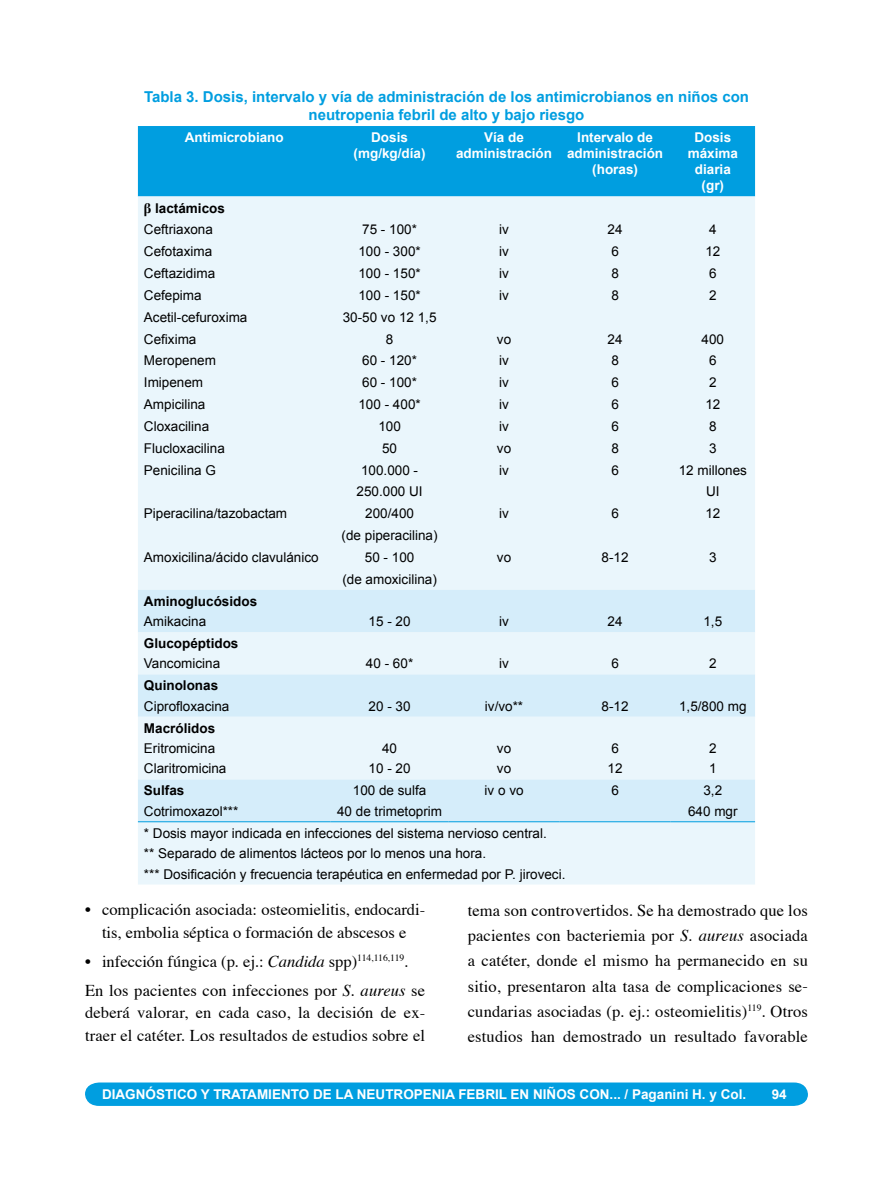
<style>
.page{position:relative;width:893px;height:1191px;background:#fff}
.page>*{position:absolute;margin:0;border:0;box-sizing:border-box;transform-origin:0 0}
.t1{font:16.5px/25.3px "Times";letter-spacing:.01em;color:#000}
.t2{font:700 15px/18px "Arial";color:#009ee0;text-align:center}
.t3{font:13.5px/20.4px "Arial";color:#000}
.t4{font:700 13.5px/16.2px "Arial";color:#fff;text-align:center}
.t5{font:700 13.5px "Arial";color:#000}
.s1{font-family:"Times";font-weight:700}
.s2{font-weight:700}
.s3{font-style:italic}
</style>
<div class="page">
<svg style="left:85px;top:1082px;width:723px;height:24px;background:#08a1e0"></svg>
<div style="left:138px;top:126px;width:617px;height:70px;background:#009ee0"></div>
<div style="left:138px;top:196px;width:617px;height:688px;background:#eaf6fc"></div>
<svg style="left:138px;top:590px;width:617px;height:231px;background:#def1fa"></svg>
<hr style="left:138px;top:821px;width:193px;height:1px;background:#009ee0">
<hr style="left:331px;top:821px;width:118px;height:1px;background:#009ee0">
<hr style="left:449px;top:821px;width:111px;height:1px;background:#009ee0">
<hr style="left:560px;top:821px;width:111px;height:1px;background:#009ee0">
<hr style="left:671px;top:821px;width:84px;height:1px;background:#009ee0">
<p class="t2" style="left:144px;top:88px;width:606px">Tabla 3. Dosis, intervalo y vía de administración de los antimicrobianos en niños con neutropenia febril de alto y bajo riesgo</p>
<p class="t4" style="left:185px;top:129px;width:101px">Antimicrobiano</p>
<p class="t4" style="left:354px;top:129px;width:74px">Dosis (mg/kg/día)</p>
<p class="t4" style="left:456px;top:129px;width:98px">Vía de administración</p>
<p class="t4" style="left:567px;top:129px;width:98px">Intervalo de administración (horas)</p>
<p class="t4" style="left:688px;top:129px;width:52px">Dosis máxima diaria (gr)</p>
<p class="t3" style="left:144px;top:197px;width:83px;line-height:21.9px"><span class="s1">β</span> <span class="s2">lactámicos<br></span>Ceftriaxona</p>
<p class="t3" style="left:362px;top:219px;width:56px">75 - 100*</p>
<p class="t3" style="left:499px;top:219px;width:11px">iv</p>
<p class="t3" style="left:608px;top:219px;width:17px">24</p>
<p class="t3" style="left:709px;top:219px;width:9px">4</p>
<p class="t3" style="left:144px;top:241px;width:70px">Cefotaxima</p>
<p class="t3" style="left:358px;top:241px;width:64px">100 - 300*</p>
<p class="t3" style="left:499px;top:241px;width:11px">iv</p>
<p class="t3" style="left:611px;top:241px;width:9px">6</p>
<p class="t3" style="left:705px;top:241px;width:17px">12</p>
<p class="t3" style="left:144px;top:263px;width:73px">Ceftazidima</p>
<p class="t3" style="left:358px;top:263px;width:64px">100 - 150*</p>
<p class="t3" style="left:499px;top:263px;width:11px">iv</p>
<p class="t3" style="left:611px;top:263px;width:9px">8</p>
<p class="t3" style="left:709px;top:263px;width:9px">6</p>
<p class="t3" style="left:144px;top:285px;width:59px">Cefepima</p>
<p class="t3" style="left:358px;top:285px;width:64px">100 - 150*</p>
<p class="t3" style="left:499px;top:285px;width:11px">iv</p>
<p class="t3" style="left:611px;top:285px;width:9px">8</p>
<p class="t3" style="left:709px;top:285px;width:9px">2</p>
<p class="t3" style="left:144px;top:307px;width:105px">Acetil-cefuroxima</p>
<p class="t3" style="left:343px;top:307px;width:95px">30-50 vo 12 1,5</p>
<p class="t3" style="left:144px;top:329px;width:54px">Cefixima</p>
<p class="t3" style="left:386px;top:329px;width:9px">8</p>
<p class="t3" style="left:497px;top:329px;width:16px">vo</p>
<p class="t3" style="left:608px;top:329px;width:17px">24</p>
<p class="t3" style="left:702px;top:329px;width:24px">400</p>
<p class="t3" style="left:144px;top:350px;width:74px">Meropenem</p>
<p class="t3" style="left:362px;top:350px;width:56px">60 - 120*</p>
<p class="t3" style="left:499px;top:350px;width:11px">iv</p>
<p class="t3" style="left:611px;top:350px;width:9px">8</p>
<p class="t3" style="left:709px;top:350px;width:9px">6</p>
<p class="t3" style="left:144px;top:372px;width:61px">Imipenem</p>
<p class="t3" style="left:362px;top:372px;width:56px">60 - 100*</p>
<p class="t3" style="left:499px;top:372px;width:11px">iv</p>
<p class="t3" style="left:611px;top:372px;width:9px">6</p>
<p class="t3" style="left:709px;top:372px;width:9px">2</p>
<p class="t3" style="left:144px;top:394px;width:63px">Ampicilina</p>
<p class="t3" style="left:358px;top:394px;width:64px">100 - 400*</p>
<p class="t3" style="left:499px;top:394px;width:11px">iv</p>
<p class="t3" style="left:611px;top:394px;width:9px">6</p>
<p class="t3" style="left:705px;top:394px;width:17px">12</p>
<p class="t3" style="left:144px;top:416px;width:67px">Cloxacilina</p>
<p class="t3" style="left:378px;top:416px;width:24px">100</p>
<p class="t3" style="left:499px;top:416px;width:11px">iv</p>
<p class="t3" style="left:611px;top:416px;width:9px">6</p>
<p class="t3" style="left:709px;top:416px;width:9px">8</p>
<p class="t3" style="left:144px;top:438px;width:83px">Flucloxacilina</p>
<p class="t3" style="left:382px;top:438px;width:17px">50</p>
<p class="t3" style="left:497px;top:438px;width:16px">vo</p>
<p class="t3" style="left:611px;top:438px;width:9px">8</p>
<p class="t3" style="left:709px;top:438px;width:9px">3</p>
<p class="t3" style="left:144px;top:460px;width:74px">Penicilina G</p>
<p class="t3" style="left:361px;top:460px;width:59px">100.000 -</p>
<p class="t3" style="left:499px;top:460px;width:11px">iv</p>
<p class="t3" style="left:611px;top:460px;width:9px">6</p>
<p class="t3" style="left:679px;top:460px;width:70px">12 millones</p>
<p class="t3" style="left:357px;top:481px;width:68px">250.000 UI</p>
<p class="t3" style="left:706px;top:481px;width:15px">UI</p>
<p class="t3" style="left:144px;top:503px;width:145px">Piperacilina/tazobactam</p>
<p class="t3" style="left:365px;top:503px;width:50px">200/400</p>
<p class="t3" style="left:499px;top:503px;width:11px">iv</p>
<p class="t3" style="left:611px;top:503px;width:9px">6</p>
<p class="t3" style="left:705px;top:503px;width:17px">12</p>
<p class="t3" style="left:342px;top:525px;width:98px">(de piperacilina)</p>
<p class="t3" style="left:144px;top:547px;width:176px">Amoxicilina/ácido clavulánico</p>
<p class="t3" style="left:365px;top:547px;width:51px">50 - 100</p>
<p class="t3" style="left:497px;top:547px;width:16px">vo</p>
<p class="t3" style="left:602px;top:547px;width:29px">8-12</p>
<p class="t3" style="left:709px;top:547px;width:9px">3</p>
<p class="t3" style="left:342px;top:569px;width:96px">(de amoxicilina)</p>
<p class="t5" style="left:144px;top:593px;width:115px">Aminoglucósidos</p>
<p class="t3" style="left:144px;top:611px;width:64px">Amikacina</p>
<p class="t3" style="left:369px;top:611px;width:44px">15 - 20</p>
<p class="t3" style="left:499px;top:611px;width:11px">iv</p>
<p class="t3" style="left:608px;top:611px;width:17px">24</p>
<p class="t3" style="left:703px;top:611px;width:20px">1,5</p>
<p class="t5" style="left:144px;top:635px;width:96px">Glucopéptidos</p>
<p class="t3" style="left:144px;top:653px;width:78px">Vancomicina</p>
<p class="t3" style="left:366px;top:653px;width:49px">40 - 60*</p>
<p class="t3" style="left:499px;top:653px;width:11px">iv</p>
<p class="t3" style="left:611px;top:653px;width:9px">6</p>
<p class="t3" style="left:709px;top:653px;width:9px">2</p>
<p class="t5" style="left:144px;top:678px;width:76px">Quinolonas</p>
<p class="t3" style="left:144px;top:696px;width:87px">Ciprofloxacina</p>
<p class="t3" style="left:369px;top:696px;width:44px">20 - 30</p>
<p class="t3" style="left:485px;top:696px;width:40px">iv/vo**</p>
<p class="t3" style="left:602px;top:696px;width:29px">8-12</p>
<p class="t3" style="left:679px;top:696px;width:69px">1,5/800 mg</p>
<p class="t5" style="left:144px;top:720px;width:73px">Macrólidos</p>
<p class="t3" style="left:144px;top:738px;width:84px">Eritromicina<br>Claritromicina</p>
<p class="t3" style="left:369px;top:738px;width:44px;text-align:center">40<br>10 - 20</p>
<p class="t3" style="left:497px;top:738px;width:16px">vo vo</p>
<p class="t3" style="left:608px;top:738px;width:17px">6<br>12</p>
<p class="t3" style="left:709px;top:738px;width:9px">2<br>1</p>
<p class="t5" style="left:144px;top:783px;width:42px">Sulfas</p>
<p class="t3" style="left:144px;top:801px;width:96px">Cotrimoxazol***</p>
<p class="t3" style="left:337px;top:780px;width:107px;text-align:center">100 de sulfa<br>40 de trimetoprim</p>
<p class="t3" style="left:485px;top:780px;width:41px">iv o vo</p>
<p class="t3" style="left:611px;top:780px;width:9px">6</p>
<p class="t3" style="left:688px;top:780px;width:51px;text-align:center">3,2<br>640 mgr</p>
<p class="t3" style="left:144px;top:822px;width:423px">* Dosis mayor indicada en infecciones del sistema nervioso central.<br>** Separado de alimentos lácteos por lo menos una hora.<br>*** Dosificación y frecuencia terapéutica en enfermedad por P. jiroveci.</p>
<p class="t1" style="left:85px;top:897px;width:342px;line-height:22.5px;text-align:center">• complicación asociada: osteomielitis, endocardi&shy;tis, embolia séptica o formación de abscesos e</p>
<p class="t1" style="left:85px;top:945px;width:342px;line-height:28.8px">• infección fúngica (p. ej.: <span class="s3">Candida</span> spp)<sup>114,116,119</sup>.<br>En los pacientes con infecciones por <span class="s3">S. aureus</span> se</p>
<p class="t1" style="left:85px;top:1000px;width:342px;line-height:22.5px">deberá valorar, en cada caso, la decisión de ex&shy;traer el catéter. Los resultados de estudios sobre el</p>
<p class="t1" style="left:468px;top:896px;width:342px;text-align:justify">tema son controvertidos. Se ha demostrado que los pacientes con bacteriemia por <span class="s3">S. aureus</span> asociada a catéter, donde el mismo ha permanecido en su sitio, presentaron alta tasa de complicaciones se&shy;cundarias asociadas (p. ej.: osteomielitis)<sup>119</sup>. Otros estudios han demostrado un resultado favorable</p>
<p class="t4" style="left:102px;top:1085px;width:19px">Diagn</p>
<p class="t4" style="left:146px;top:1085px;width:20px">óstico</p>
<p class="t4" style="left:201px;top:1085px;width:23px">y tratamiento</p>
<p class="t4" style="left:313px;top:1085px;width:54px">delaneutropenia</p>
<p class="t4" style="left:458px;top:1085px;width:18px">febril</p>
<p class="t4" style="left:511px;top:1085px;width:80px">en niños con</p>
<p class="t4" style="left:610px;top:1085px;width:138px">... / Paganini H. y Col.</p>
<p class="t4" style="left:772px;top:1085px;width:16px">94</p>
</div>
